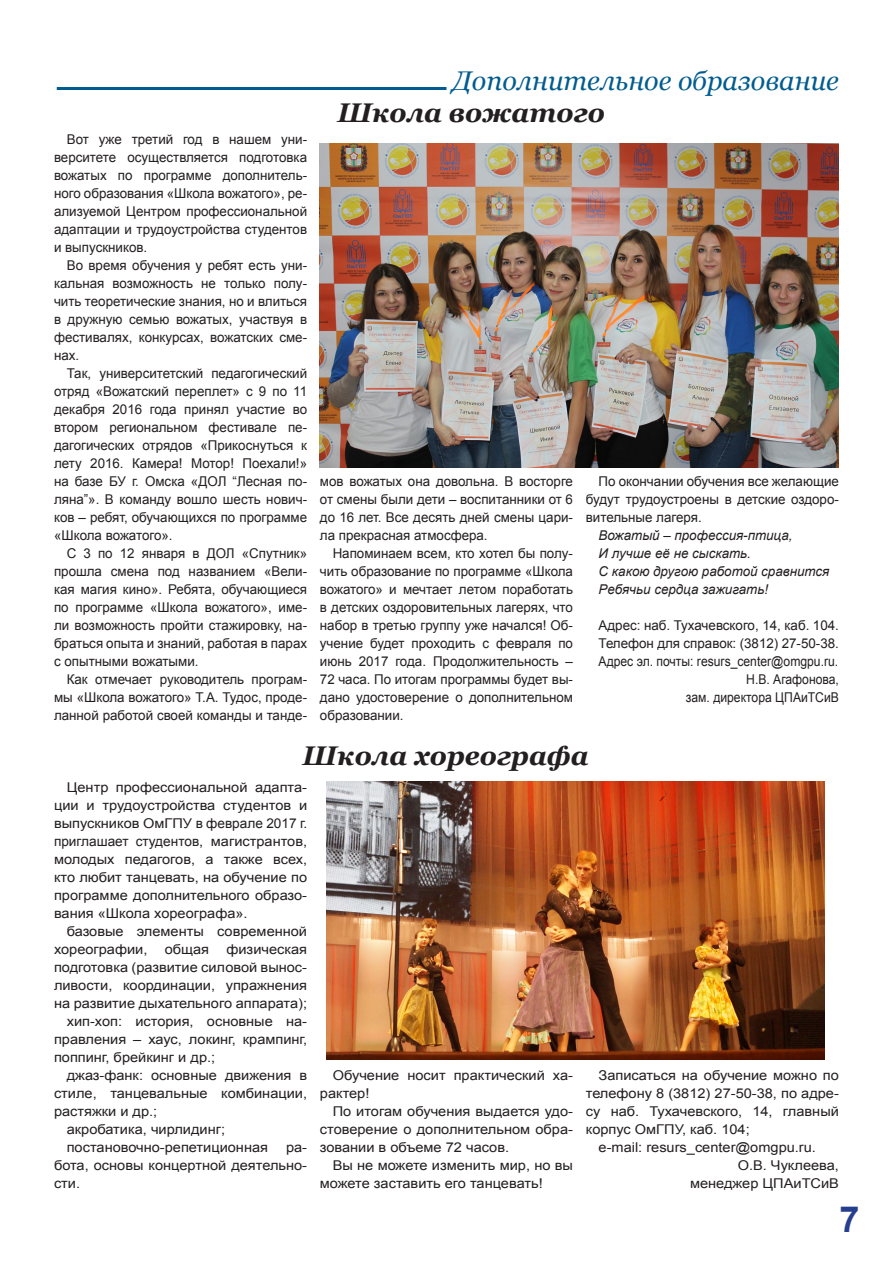
<style>
.page{position:relative;width:893px;height:1263px;background:#fff}
.page>*{position:absolute;margin:0;border:0;box-sizing:border-box;transform-origin:0 0}
.t1{font:700 36px "Arial";color:#253f8e}
.t2{font:italic 700 27px "Georgia";color:#231f20}
.t3{font:italic 27px "Georgia";color:#005c8f}
.t4{font:13.5px/18px "Arial";color:#231f20;text-align:justify}
.t5{font:13.5px/18px "Arial";color:#231f20;text-align:justify;scale:1.08 1}
.t6{font:italic 13.5px "Arial";color:#231f20}
.t7{font:13.5px "Arial";color:#231f20;scale:.9 1}
</style>
<div class="page">
<hr style="left:57px;top:87px;width:389px;height:3px;background:#005c8f">
<img style="left:320px;top:144px;width:519px;height:324px">
<img style="left:326px;top:781px;width:498px;height:279px">
<p class="t4" style="left:54px;top:130px;width:255px;text-indent:13px">Вот уже третий год в нашем уни&shy;верситете осуществляется подготовка вожатых по программе дополнитель&shy;ного образования «Школа вожатого», ре&shy;ализуемой Центром профессиональной адаптации и трудоустройства студентов и выпускников.</p>
<p class="t4" style="left:54px;top:256px;width:255px;text-indent:13px">Во время обучения у ребят есть уни&shy;кальная возможность не только полу&shy;чить теоретические знания, но и влиться в дружную семью вожатых, участвуя в фестивалях, конкурсах, вожатских сме&shy;нах.</p>
<p class="t4" style="left:54px;top:364px;width:255px;text-indent:13px">Так, университетский педагогический отряд «Вожатский переплет» с 9 по 11 декабря 2016 года принял участие во втором региональном фестивале пе&shy;дагогических отрядов «Прикоснуться к лету 2016. Камера! Мотор! Поехали!» на базе БУ г. Омска «ДОЛ “Лесная по&shy;ляна”». В команду вошло шесть нович&shy;ков – ребят, обучающихся по программе «Школа вожатого».</p>
<p class="t4" style="left:54px;top:544px;width:255px;text-indent:13px">С 3 по 12 января в ДОЛ «Спутник» прошла смена под названием «Вели&shy;кая магия кино». Ребята, обучающиеся по программе «Школа вожатого», име&shy;ли возможность пройти стажировку, на&shy;браться опыта и знаний, работая в парах с опытными вожатыми.</p>
<p class="t4" style="left:54px;top:670px;width:255px;text-indent:13px">Как отмечает руководитель програм&shy;мы «Школа вожатого» Т.А. Тудос, проде&shy;ланной работой своей команды и танде-</p>
<p class="t3" style="left:452px;top:64px;width:388px">Дополнительное образование</p>
<p class="t2" style="left:337px;top:95px;width:269px">Школа вожатого</p>
<p class="t4" style="left:320px;top:472px;width:255px">мов вожатых она довольна. В восторге от смены были дети – воспитанники от 6 до 16 лет. Все десять дней смены цари&shy;ла прекрасная атмосфера.</p>
<p class="t4" style="left:320px;top:544px;width:255px;text-indent:13px">Напоминаем всем, кто хотел бы полу&shy;чить образование по программе «Школа вожатого» и мечтает летом поработать в детских оздоровительных лагерях, что набор в третью группу уже начался! Об&shy;учение будет проходить с февраля по июнь 2017 года. Продолжительность – 72 часа. По итогам программы будет вы&shy;дано удостоверение о дополнительном образовании.</p>
<p class="t4" style="left:586px;top:472px;width:255px;text-indent:13px">По окончании обучения все желающие будут трудоустроены в детские оздоро&shy;вительные лагеря.</p>
<p class="t6" style="left:599px;top:527px;width:195px">Вожатый – профессия-птица,</p>
<p class="t6" style="left:599px;top:545px;width:154px">И лучше её не сыскать.</p>
<p class="t6" style="left:599px;top:563px;width:232px">С какою другою работой сравнится</p>
<p class="t6" style="left:599px;top:581px;width:171px">Ребячьи сердца зажигать!</p>
<p class="t4" style="left:599px;top:616px;width:242px">Адрес: наб. Тухачевского, 14, каб. 104.</p>
<p class="t4" style="left:599px;top:634px;width:242px">Телефон для справок: (3812) 27-50-38.</p>
<p class="t7" style="left:599px;top:652px;width:268px">Адрес эл. почты: resurs_center@omgpu.ru.</p>
<p class="t7" style="left:746px;top:670px;width:105px">Н.В. Агафонова,</p>
<p class="t7" style="left:686px;top:688px;width:172px">зам. директора ЦПАиТСиВ</p>
<p class="t2" style="left:303px;top:738px;width:288px">Школа хореографа</p>
<p class="t5" style="left:54px;top:778px;width:236px;text-indent:13px">Центр профессиональной адапта&shy;ции и трудоустройства студентов и выпускников ОмГПУ в феврале 2017 г. приглашает студентов, магистрантов, молодых педагогов, а также всех, кто любит танцевать, на обучение по программе дополнительного образо&shy;вания «Школа хореографа».</p>
<p class="t5" style="left:54px;top:922px;width:236px;text-indent:13px">базовые элементы современной хореографии,</p>
<p class="t5" style="left:165px;top:940px;width:43px">общая</p>
<p class="t5" style="left:54px;top:940px;width:236px;text-indent:172px">физическая подготовка (развитие силовой вынос&shy;ливости, координации, упражнения на развитие дыхательного аппарата);</p>
<p class="t5" style="left:54px;top:1012px;width:236px;text-indent:13px">хип-хоп: история, основные на&shy;правления – хаус, локинг, крампинг, поппинг, брейкинг и др.;</p>
<p class="t5" style="left:54px;top:1066px;width:236px;text-indent:13px">джаз-фанк: основные движения в стиле, танцевальные комбинации, растяжки и др.;</p>
<p class="t5" style="left:67px;top:1120px;width:148px">акробатика, чирлидинг;</p>
<p class="t5" style="left:67px;top:1138px;width:188px">постановочно-репетиционная</p>
<p class="t5" style="left:320px;top:1066px;width:236px;text-indent:13px">Обучение носит практический ха&shy;рактер!</p>
<p class="t5" style="left:320px;top:1102px;width:236px;text-indent:13px">По итогам обучения выдается удо&shy;стоверение о дополнительном обра&shy;зовании в объеме 72 часов.</p>
<p class="t5" style="left:320px;top:1156px;width:236px;text-indent:13px">Вы не можете изменить мир, но вы можете заставить его танцевать!</p>
<p class="t5" style="left:586px;top:1066px;width:236px;text-indent:13px">Записаться на обучение можно по телефону 8 (3812) 27-50-38, по адре&shy;су наб. Тухачевского, 14, главный корпус ОмГПУ, каб. 104;</p>
<p class="t5" style="left:599px;top:1138px;width:203px">е-mail: resurs_center@omgpu.ru.</p>
<p class="t5" style="left:738px;top:1156px;width:95px">О.В. Чуклеева,</p>
<p class="t5" style="left:690px;top:1174px;width:139px">менеджер ЦПАиТСиВ</p>
<p class="t5" style="left:54px;top:1138px;width:236px;text-indent:232px">ра&shy;бота, основы концертной деятельно&shy;сти.</p>
<h1 class="t1" style="left:839px;top:1196px;width:22px">7</h1>
</div>
